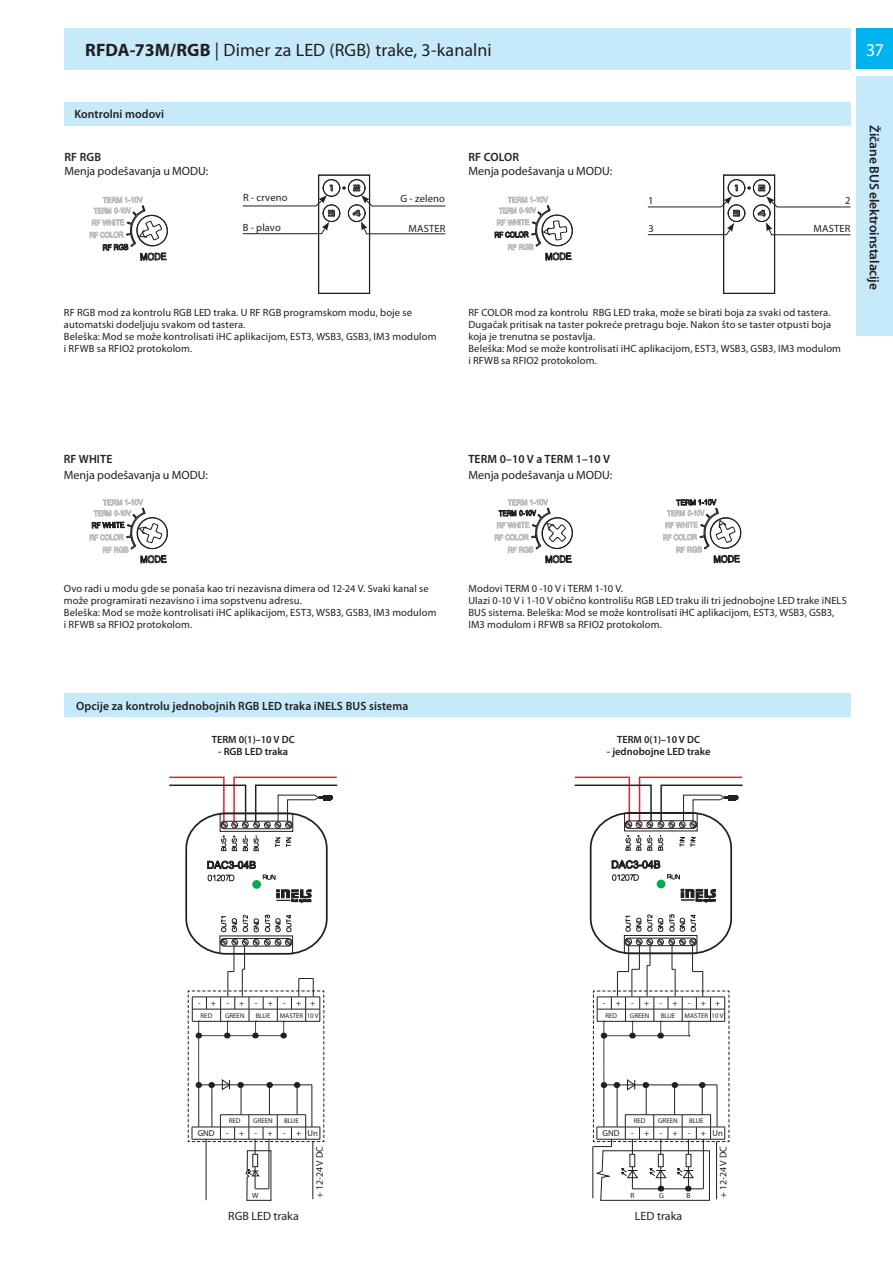
<style>
.page{position:relative;width:893px;height:1263px;background:#fff}
.page>*{position:absolute;margin:0;border:0;box-sizing:border-box;transform-origin:0 0}
.t1{font:18px "Myriad Pro";letter-spacing:.005em;color:#231f20}
.t2{font:18px "Myriad Pro";color:#fff}
.t3{font:600 13.5px "Myriad Pro";letter-spacing:-.01em;color:#231f20}
.t4{font:12px "Myriad Pro";color:#231f20}
.t5{font:600 12px "Myriad Pro";letter-spacing:.01em;color:#231f20}
.t6{font:10.5px/12px "Myriad Pro";letter-spacing:.015em;color:#231f20}
.t7{font:600 10.5px "Myriad Pro";color:#231f20}
.t8{font:9.75px "Myriad Pro";color:#231f20}
.t9{font:8.7px "Myriad Pro";color:#231f20}
.t10{font:8.55px "Myriad Pro";color:#231f20}
.t11{font:7.5px "Myriad Pro";color:#231f20}
.t12{font:6.9px "Myriad Pro";color:#231f20}
.s1{font-weight:700}
</style>
<div class="page">
<div style="left:64px;top:28px;width:786px;height:41px;background:#c6eafa"></div>
<div style="left:857px;top:28px;width:36px;height:41px;background:#00b3ef"></div>
<div style="left:64px;top:102px;width:787px;height:23px;background:#c6eafa"></div>
<div style="left:64px;top:693px;width:787px;height:24px;background:#c6eafa"></div>
<svg style="left:169px;top:776px;width:169px;height:425px"></svg>
<svg style="left:574px;top:776px;width:169px;height:425px"></svg>
<svg style="left:89px;top:196px;width:79px;height:65px"></svg>
<svg style="left:89px;top:498px;width:79px;height:65px"></svg>
<svg style="left:494px;top:196px;width:79px;height:65px"></svg>
<svg style="left:663px;top:498px;width:79px;height:65px"></svg>
<svg style="left:494px;top:499px;width:79px;height:64px"></svg>
<svg style="left:243px;top:175px;width:203px;height:119px"></svg>
<svg style="left:648px;top:175px;width:203px;height:119px"></svg>
<div style="left:857px;top:76px;width:36px;height:259px;background:#c6eafa"></div>
<h1 class="t1" style="left:85px;top:43px;width:408px"><span class="s1">RFDA-73M/RGB</span> | Dimer za LED (RGB) trake, 3-kanalni</h1>
<h1 class="t2" style="left:866px;top:43px;width:19px">37</h1>
<p class="t5" style="left:74px;top:110px;width:91px">Kontrolni modovi</p>
<p class="t5" style="left:64px;top:152px;width:38px">RF RGB</p>
<p class="t5" style="left:468px;top:152px;width:52px">RF COLOR</p>
<p class="t4" style="left:64px;top:167px;width:145px">Menja podešavanja u MODU:</p>
<p class="t4" style="left:468px;top:167px;width:145px">Menja podešavanja u MODU:</p>
<p class="t6" style="left:243px;top:192px;width:46px">R - crveno</p>
<p class="t6" style="left:401px;top:193px;width:46px">G - zeleno</p>
<p class="t6" style="left:243px;top:222px;width:40px">B - plavo</p>
<p class="t6" style="left:648px;top:196px;width:7px">1</p>
<p class="t6" style="left:845px;top:196px;width:7px">2</p>
<p class="t6" style="left:648px;top:223px;width:7px">3</p>
<p class="t6" style="left:408px;top:223px;width:38px">MASTER</p>
<p class="t6" style="left:813px;top:223px;width:38px">MASTER</p>
<p class="t6" style="left:64px;top:308px;width:374px">RF RGB mod za kontrolu RGB LED traka. U RF RGB programskom modu, boje se automatski dodeljuju svakom od tastera.<br>Beleška: Mod se može kontrolisati iHC aplikacijom, EST3, WSB3, GSB3, IM3 modulom i RFWB sa RFIO2 protokolom.</p>
<p class="t6" style="left:468px;top:308px;width:374px">RF COLOR mod za kontrolu RBG LED traka, može se birati boja za svaki od tastera.<br>Dugačak pritisak na taster pokreće pretragu boje. Nakon što se taster otpusti boja koja je trenutna se postavlja.<br>Beleška: Mod se može kontrolisati iHC aplikacijom, EST3, WSB3, GSB3, IM3 modulom i RFWB sa RFIO2 protokolom.</p>
<p class="t3" style="left:879px;top:125px;width:166px;rotate:90deg">Žičane BUS elektroinstalacije</p>
<p class="t5" style="left:64px;top:454px;width:50px">RF WHITE</p>
<p class="t5" style="left:468px;top:454px;width:143px">TERM 0–10 V a TERM 1–10 V</p>
<p class="t4" style="left:64px;top:471px;width:145px">Menja podešavanja u MODU:</p>
<p class="t4" style="left:468px;top:471px;width:145px">Menja podešavanja u MODU:</p>
<p class="t6" style="left:64px;top:583px;width:374px">Ovo radi u modu gde se ponaša kao tri nezavisna dimera od 12-24 V. Svaki kanal se može programirati nezavisno i ima sopstvenu adresu.<br>Beleška: Mod se može kontrolisati iHC aplikacijom, EST3, WSB3, GSB3, IM3 modulom i RFWB sa RFIO2 protokolom.</p>
<p class="t5" style="left:76px;top:701px;width:333px">Opcije za kontrolu jednobojnih RGB LED traka iNELS BUS sistema</p>
<p class="t7" style="left:212px;top:735px;width:84px">TERM 0(1)–10 V DC</p>
<p class="t6" style="left:468px;top:583px;width:380px">Modovi TERM 0 -10 V i TERM 1-10 V.<br>Ulazi 0-10 V i 1-10 V obično kontrolišu RGB LED traku ili tri jednobojne LED trake iNELS BUS sistema. Beleška: Mod se može kontrolisati iHC aplikacijom, EST3, WSB3, GSB3, IM3 modulom i RFWB sa RFIO2 protokolom.</p>
<p class="t7" style="left:617px;top:735px;width:84px">TERM 0(1)–10 V DC</p>
<p class="t7" style="left:218px;top:748px;width:72px">- RGB LED traka</p>
<p class="t7" style="left:607px;top:748px;width:105px">- jednobojne LED trake</p>
<p class="t10" style="left:198px;top:1000px;width:119px">-+-+-+-++</p>
<p class="t12" style="left:201px;top:1013px;width:13px">RED</p>
<p class="t12" style="left:225px;top:1013px;width:21px">GREEN</p>
<p class="t12" style="left:256px;top:1013px;width:16px">BLUE</p>
<p class="t12" style="left:280px;top:1013px;width:41px">MASTER 10 V</p>
<p class="t10" style="left:603px;top:1000px;width:119px">-+-+-+-++</p>
<p class="t12" style="left:605px;top:1013px;width:13px">RED</p>
<p class="t12" style="left:630px;top:1013px;width:21px">GREEN</p>
<p class="t12" style="left:661px;top:1013px;width:16px">BLUE</p>
<p class="t12" style="left:685px;top:1013px;width:41px">MASTER 10 V</p>
<p class="t12" style="left:229px;top:1118px;width:13px">RED</p>
<p class="t12" style="left:253px;top:1118px;width:21px">GREEN</p>
<p class="t12" style="left:284px;top:1118px;width:16px">BLUE</p>
<p class="t12" style="left:634px;top:1118px;width:13px">RED</p>
<p class="t12" style="left:658px;top:1118px;width:21px">GREEN</p>
<p class="t12" style="left:689px;top:1118px;width:16px">BLUE</p>
<p class="t9" style="left:198px;top:1130px;width:19px">GND</p>
<p class="t9" style="left:226px;top:1130px;width:93px">-+-+-+Un</p>
<p class="t9" style="left:603px;top:1130px;width:19px">GND</p>
<p class="t9" style="left:631px;top:1130px;width:93px">-+-+-+Un</p>
<p class="t11" style="left:252px;top:1192px;width:8px">W</p>
<p class="t8" style="left:316px;top:1198px;width:54px;rotate:-90deg">+ 12-24 V DC</p>
<p class="t11" style="left:630px;top:1192px;width:6px">R</p>
<p class="t11" style="left:659px;top:1192px;width:6px">G</p>
<p class="t11" style="left:686px;top:1192px;width:6px">B</p>
<p class="t8" style="left:720px;top:1198px;width:54px;rotate:-90deg">+ 12-24 V DC</p>
<p class="t4" style="left:228px;top:1211px;width:72px">RGB LED traka</p>
<p class="t4" style="left:635px;top:1211px;width:49px">LED traka</p>
</div>
